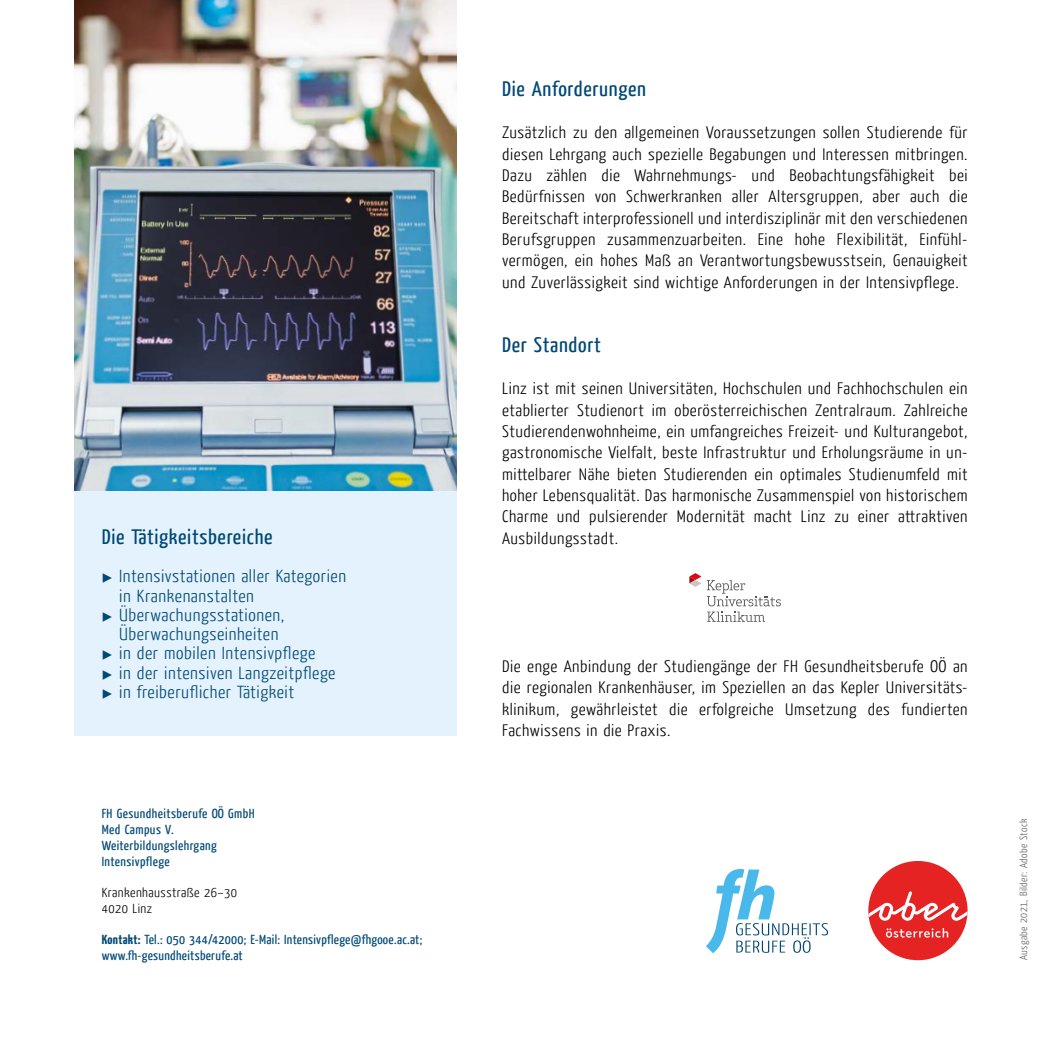
<style>
.page{position:relative;width:1042px;height:1042px;background:#fff}
.page>*{position:absolute;margin:0;border:0;box-sizing:border-box;transform-origin:0 0}
.H2_-_Zwischentitel{font:21px "Yanone Kaffeesatz";letter-spacing:.03em;color:#004876;scale:1.1 1}
.t1{font:300 17.5px/19.2px "Yanone Kaffeesatz";letter-spacing:.03em;color:#004876;scale:1.1 1}
.p_-_Fließtext{font:300 16.62px/21.3px "Yanone Kaffeesatz";letter-spacing:.03em;color:#000;text-align:justify;scale:1.1 1}
.p_-_Kontakt{font:13.12px/15.8px "Yanone Kaffeesatz";letter-spacing:.02em;color:#004876;scale:1.1 1}
.p_-_Kontakt-2{font:300 13.12px/15.8px "Yanone Kaffeesatz";letter-spacing:.03em;color:#000;scale:1.1 1}
.p_-_Ausgabe{font:300 10.5px "Yanone Kaffeesatz";letter-spacing:.03em;color:#646363;scale:1.09 1}
.s1{font-weight:700}
</style>
<div class="page">
<div style="left:74px;top:490px;width:382px;height:246px;background:#e4f2fd"></div>
<svg style="left:689px;top:573px;width:12px;height:14px"></svg>
<svg style="left:707px;top:580px;width:74px;height:42px"></svg>
<img style="left:74px;top:0;width:382px;height:490px">
<div style="left:868px;top:861px;width:99px;height:99px;background:#e52322;border-radius:50%"></div>
<svg style="left:868px;top:891px;width:99px;height:46px"></svg>
<svg style="left:706px;top:869px;width:122px;height:84px"></svg>
<h2 class="H2_-_Zwischentitel" style="left:502px;top:75px;width:132px">Die Anforderungen</h2>
<p class="p_-_Fließtext" style="left:502px;top:121px;width:425px">Zusätzlich zu den allgemeinen Voraussetzungen sollen Studierende für diesen Lehrgang auch spezielle Begabungen und Interessen mitbringen.<br>Dazu zählen die Wahrnehmungs- und Beobachtungsfähigkeit bei Bedürfnissen von Schwerkranken aller Altersgruppen, aber auch die Bereitschaft interprofessionell und interdisziplinär mit den verschiedenen Berufsgruppen zusammenzuarbeiten. Eine hohe Flexibilität, Einfühl&shy;vermögen, ein hohes Maß an Verantwortungsbewusstsein, Genauigkeit und Zuverlässigkeit sind wichtige Anforderungen in der Intensivpflege.</p>
<h2 class="H2_-_Zwischentitel" style="left:502px;top:331px;width:91px">Der Standort</h2>
<p class="p_-_Fließtext" style="left:502px;top:377px;width:425px">Linz ist mit seinen Universitäten, Hochschulen und Fachhochschulen ein etablierter Studienort im oberösterreichischen Zentralraum. Zahlreiche Studierendenwohnheime, ein umfangreiches Freizeit- und Kulturangebot, gastronomische Vielfalt, beste Infrastruktur und Erholungsräume in un&shy;mittelbarer Nähe bieten Studierenden ein optimales Studienumfeld mit hoher Lebensqualität. Das harmonische Zusammenspiel von historischem Charme und pulsierender Modernität macht Linz zu einer attraktiven</p>
<h2 class="H2_-_Zwischentitel" style="left:102px;top:523px;width:157px">Die Tätigkeitsbereiche</h2>
<p class="p_-_Fließtext" style="left:502px;top:527px;width:107px">Ausbildungsstadt.</p>
<p class="t1" style="left:119px;top:566px;width:208px">Intensivstationen aller Kategorien in Krankenanstalten</p>
<p class="t1" style="left:119px;top:604px;width:152px">Überwachungsstationen,<br>Überwachungseinheiten</p>
<p class="t1" style="left:119px;top:643px;width:180px">in der mobilen Intensivpflege</p>
<p class="t1" style="left:119px;top:662px;width:198px">in der intensiven Langzeitpflege</p>
<p class="t1" style="left:119px;top:681px;width:161px">in freiberuflicher Tätigkeit</p>
<p class="p_-_Fließtext" style="left:502px;top:655px;width:425px">Die enge Anbindung der Studiengänge der FH Gesundheitsberufe OÖ an die regionalen Krankenhäuser, im Speziellen an das Kepler Universitäts&shy;klinikum, gewährleistet die erfolgreiche Umsetzung des fundierten Fachwissens in die Praxis.</p>
<p class="p_-_Kontakt" style="left:102px;top:805px;width:141px">FH Gesundheitsberufe OÖ GmbH<br>Med Campus V.<br>Weiterbildungslehrgang<br>Intensivpflege</p>
<p class="p_-_Kontakt-2" style="left:102px;top:884px;width:125px">Krankenhausstraße 26–30<br>4020 Linz</p>
<p class="p_-_Kontakt" style="left:102px;top:931px;width:293px"><span class="s1">Kontakt:</span> Tel.: 050 344/42000; E-Mail: Intensivpflege@fhgooe.ac.at; www.fh-gesundheitsberufe.at</p>
<p class="p_-_Ausgabe" style="left:1017px;top:960px;width:131px;rotate:-90deg">Ausgabe 2021, Bilder: Adobe Stock</p>
</div>
